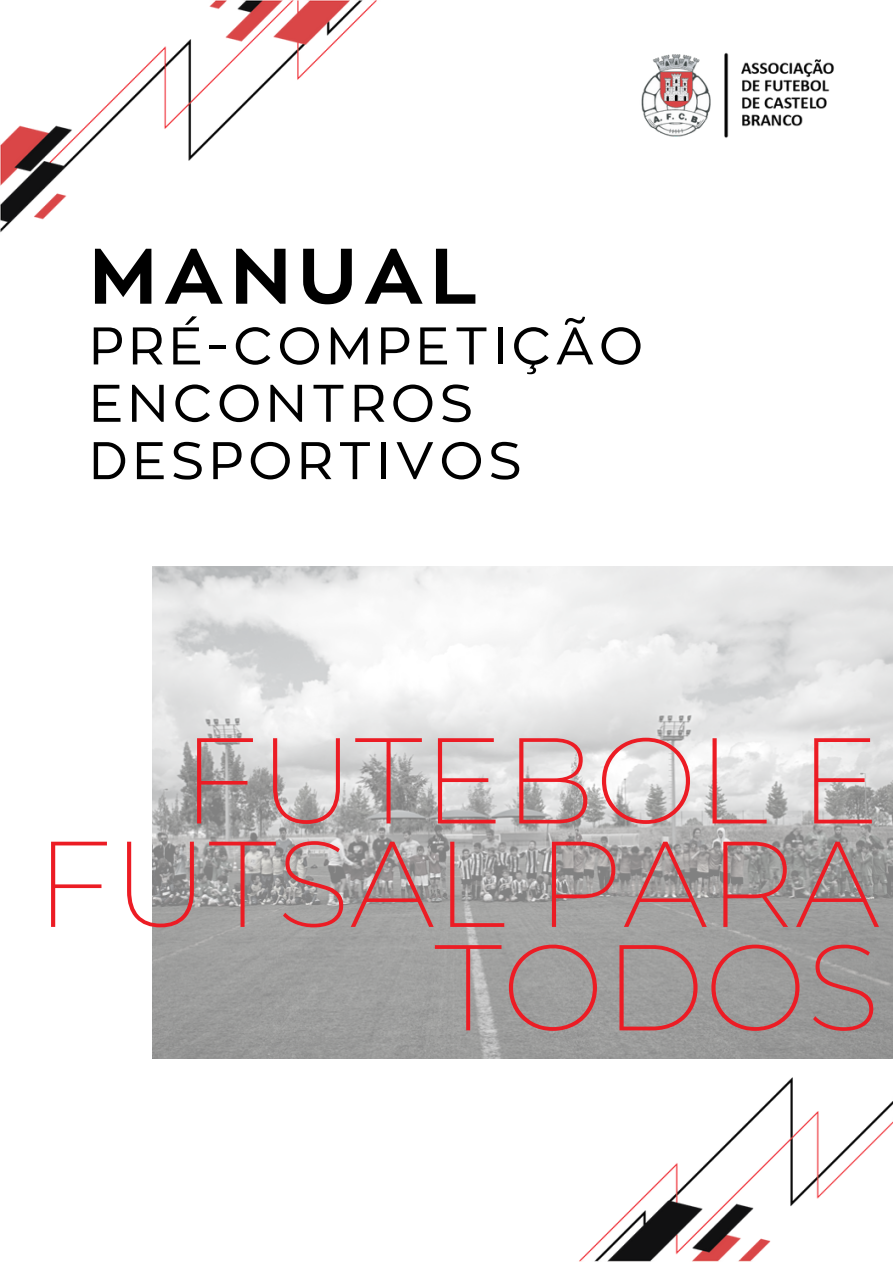
<style>
.page{position:relative;width:893px;height:1264px;background:#fff}
.page>*{position:absolute;margin:0;border:0;box-sizing:border-box;transform-origin:0 0}
.t1{font:200 121.65px/103.4px "Montserrat";color:#ec1c24;text-align:right}
.t2{font:78px "RTL Corporative Bold";letter-spacing:.085em;color:#000}
.t3{font:52.5px/57.3px "RTL Corporative Regular";letter-spacing:.085em;color:#000}
</style>
<div class="page">
<img style="left:0;top:0;width:892px;height:1261px">
<img style="left:153px;top:566px;width:739px;height:492px">
<h2 class="t2" style="left:89px;top:224px;width:390px">MANUAL</h2>
<p class="t3" style="left:89px;top:313px;width:555px">PRÉ-COMPETIÇÃO<br>ENCONTROS<br>DESPORTIVOS</p>
<h1 class="t1" style="left:35px;top:728px;width:845px">FUTEBOL E<br>FUTSAL PARA<br>TODOS</h1>
</div>
